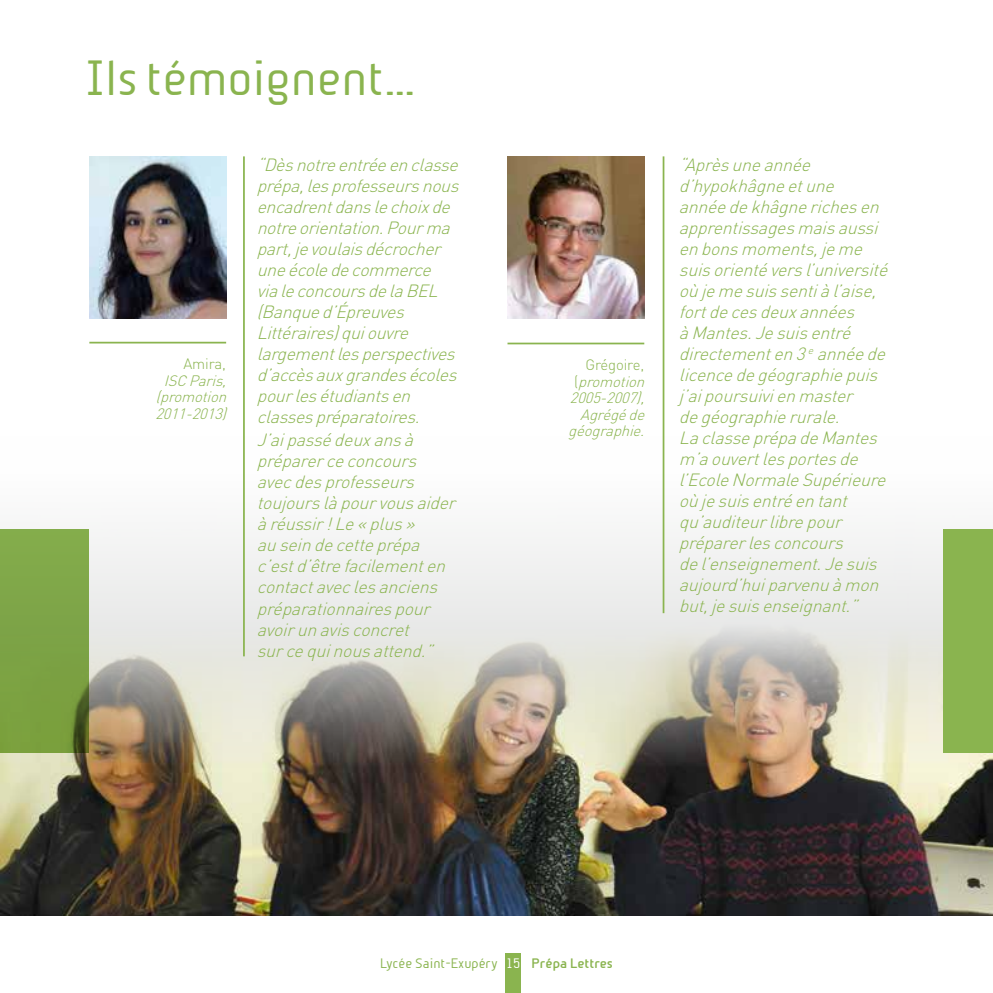
<style>
.page{position:relative;width:993px;height:993px;background:#fff}
.page>*{position:absolute;margin:0;border:0;box-sizing:border-box;transform-origin:0 0}
.t1{font:47.25px "Beta Sans Norm";letter-spacing:-.005em;color:#8ab44f}
.t2{font:italic 300 17.5px/21px "DIN";letter-spacing:-.01em;color:#8ab44f}
.t3{font:italic 300 14.88px/16.6px "DIN";color:#8ab44f;text-align:center}
.t4{font:300 14.88px "DIN";letter-spacing:-.01em;color:#8ab44f}
.t5{font:13.12px "Beta Sans Norm";color:#8ab44f}
.s1{font-style:normal}
.s2{color:#fff}
.s3{font-family:"Beta Sans";font-weight:700}
</style>
<div class="page">
<img style="left:0;top:500px;width:992px;height:414px">
<div style="left:505px;top:952px;width:16px;height:40px;background:#8ab44f"></div>
<img style="left:507px;top:156px;width:137px;height:162px">
<hr style="left:662px;top:156px;width:2px;height:457px;background:#8ab44f">
<hr style="left:243px;top:156px;width:2px;height:500px;background:#8ab44f">
<hr style="left:89px;top:341px;width:137px;height:2px;background:#8ab44f">
<hr style="left:507px;top:342px;width:137px;height:2px;background:#8ab44f">
<img style="left:89px;top:156px;width:137px;height:162px">
<div style="left:0;top:529px;width:89px;height:223px;background:#7ca346"></div>
<div style="left:943px;top:529px;width:49px;height:223px;background:#8ab44f"></div>
<h1 class="t1" style="left:85px;top:50px;width:332px">Ils témoignent…</h1>
<p class="t4" style="left:183px;top:354px;width:44px">Amira,</p>
<p class="t3" style="left:155px;top:372px;width:77px">ISC Paris, (promotion<br>2011-2013)</p>
<p class="t2" style="left:257px;top:154px;width:209px">“Dèsnotreentréeenclasse prépa,lesprofesseursnous encadrentdanslechoixde notreorientation.Pourma part,jevoulaisdécrocher uneécoledecommerce vialeconcoursdelaBEL (Banqued’Épreuves<br>Littéraires)quiouvre largementlesperspectives d’accèsauxgrandesécoles pourlesétudiantsen classespréparatoires.</p>
<p class="t2" style="left:257px;top:429px;width:205px">J’aipassédeuxansà préparerceconcours avecdesprofesseurs toujourslàpourvousaider àréussir !Le«plus » auseindecetteprépa c’estd’êtrefacilementen contactaveclesanciens préparationnairespour avoirunavisconcret surcequinousattend.”</p>
<p class="t4" style="left:585px;top:355px;width:60px">Grégoire,</p>
<p class="t3" style="left:574px;top:372px;width:76px"><span class="s1">(</span> promotion</p>
<p class="t3" style="left:569px;top:389px;width:81px">2005-2007),</p>
<p class="t3" style="left:580px;top:406px;width:70px">Agrégéde</p>
<p class="t3" style="left:568px;top:422px;width:82px">géographie.</p>
<p class="t2" style="left:678px;top:154px;width:215px">“Aprèsuneannée d’hypokhâgneetune annéedekhâgnerichesen apprentissagesmaisaussi enbonsmoments,jeme suisorientéversl’université oùjemesuissentiàl’aise, fortdecesdeuxannées àMantes.Jesuisentré directementen3<sup>e</sup>annéede licencedegéographiepuis<br>j ’aipoursuivienmaster degéographierurale.<br>LaclasseprépadeMantes m’aouvertlesportesde l’EcoleNormaleSupérieure oùjesuisentréentant qu’auditeurlibrepour préparerlesconcours del’enseignement.Jesuis aujourd’huiparvenuàmon but,jesuisenseignant.”</p>
<p class="t5" style="left:380px;top:955px;width:234px">Lycée Saint-Exupéry <span class="s2">15</span> <span class="s3">Prépa Lettres</span></p>
</div>
